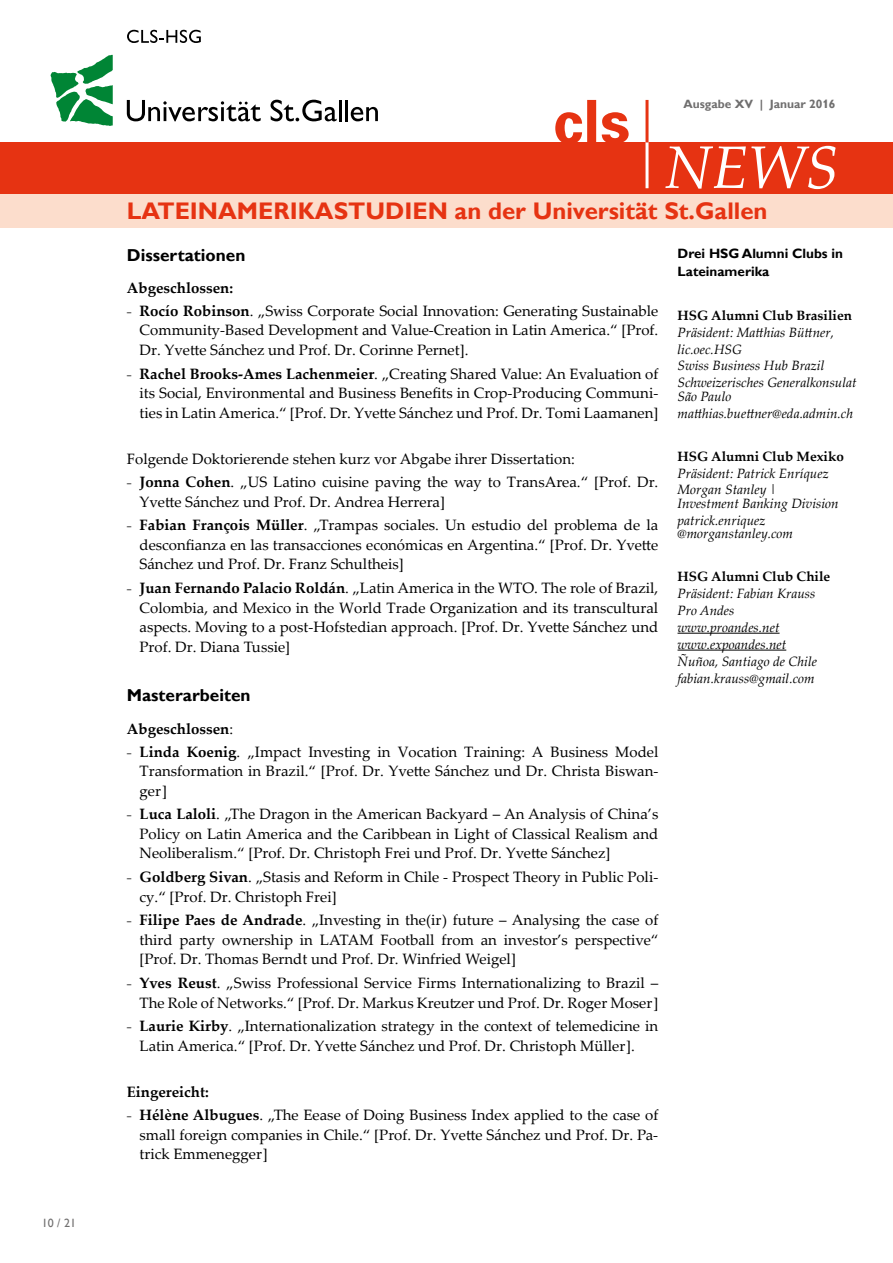
<style>
.page{position:relative;width:893px;height:1263px;background:#fff}
.page>*{position:absolute;margin:0;border:0;box-sizing:border-box;transform-origin:0 0}
.t1{font:700 24px "Gill Alt One";color:#e63312}
.t2{font:700 17.25px "Gill Alt One";color:#000}
.t3{font:15px/19.5px "Palatino Linotype";color:#000}
.t4{font:italic 13.5px/17px "Palatino Linotype";color:#000}
.t5{font:700 13.5px "Palatino Linotype";color:#000}
.t6{font:700 13.5px/18px "Gill Alt One";color:#000}
.t7{font:700 12px "Gill Alt One";color:#706f6f}
.t8{font:12px "Gill Sans";color:#706f6f}
.s1{font-weight:700}
</style>
<div class="page">
<hr style="left:677px;top:633px;width:102px;height:1px;background:#000">
<hr style="left:677px;top:650px;width:109px;height:1px;background:#000">
<div style="left:0;top:194px;width:893px;height:33px;background:#fcddcc"></div>
<div style="left:0;top:142px;width:893px;height:52px;background:#e63312"></div>
<svg style="left:555px;top:100px;width:74px;height:42px"></svg>
<svg style="left:665px;top:146px;width:171px;height:43px"></svg>
<hr style="left:645px;top:100px;width:3px;height:88px;background:#fff">
<hr style="left:645px;top:100px;width:3px;height:42px;background:#e63312">
<svg style="left:51px;top:55px;width:62px;height:71px"></svg>
<svg style="left:127px;top:100px;width:134px;height:21px"></svg>
<svg style="left:271px;top:100px;width:66px;height:21px"></svg>
<hr style="left:339px;top:100px;width:3px;height:21px;background:#000">
<hr style="left:345px;top:100px;width:3px;height:21px;background:#000">
<svg style="left:351px;top:107px;width:27px;height:14px"></svg>
<svg style="left:127px;top:30px;width:74px;height:13px"></svg>
<p class="t8" style="left:42px;top:1216px;width:36px">10 / 21</p>
<p class="t7" style="left:683px;top:97px;width:154px">Ausgabe XV | Januar 2016</p>
<h1 class="t1" style="left:127px;top:197px;width:642px">LATEINAMERIKASTUDIEN an der Universität St.Gallen</h1>
<p class="t2" style="left:127px;top:245px;width:120px">Dissertationen</p>
<p class="t3" style="left:127px;top:276px;width:533px;line-height:23px"><span class="s1">Abgeschlossen:<br></span>₋ <span class="s1">Rocío Robinson</span>. „Swiss Corporate Social Innovation: Generating Sustainable</p>
<p class="t3" style="left:140px;top:320px;width:520px">Community-Based Development and Value-Creation in Latin America.“ [Prof.<br>Dr. Yvette Sánchez und Prof. Dr. Corinne Pernet].</p>
<p class="t3" style="left:140px;top:363px;width:520px;text-align:justify;text-indent:-13px">₋ <span class="s1">Rachel Brooks-Ames Lachenmeier</span>. „Creating Shared Value: An Evaluation of its Social, Environmental and Business Benefits in Crop-Producing Communi&shy;ties in Latin America.“ [Prof. Dr. Yvette Sánchez und Prof. Dr. Tomi Laamanen]</p>
<p class="t3" style="left:127px;top:447px;width:533px;line-height:23px">Folgende Doktorierende stehen kurz vor Abgabe ihrer Dissertation:<br>₋ <span class="s1">Jonna Cohen</span>. „US Latino cuisine paving the way to TransArea.“ [Prof. Dr.</p>
<p class="t3" style="left:127px;top:489px;width:533px;line-height:23.7px;text-indent:13px">Yvette Sánchez und Prof. Dr. Andrea Herrera]<br>₋ <span class="s1">Fabian François Müller</span>. „Trampas sociales. Un estudio del problema de la</p>
<p class="t3" style="left:140px;top:534px;width:520px">desconfianza en las transacciones económicas en Argentina.“ [Prof. Dr. Yvette<br>Sánchez und Prof. Dr. Franz Schultheis]</p>
<p class="t3" style="left:140px;top:578px;width:520px;text-align:justify;text-indent:-13px">₋ <span class="s1">Juan Fernando Palacio Roldán</span>. „Latin America in the WTO. The role of Brazil, Colombia, and Mexico in the World Trade Organization and its transcultural aspects. Moving to a post-Hofstedian approach. [Prof. Dr. Yvette Sánchez und Prof. Dr. Diana Tussie]</p>
<p class="t2" style="left:127px;top:685px;width:125px">Masterarbeiten</p>
<p class="t3" style="left:127px;top:716px;width:533px;line-height:23px"><span class="s1">Abgeschlossen</span>:<br>₋ <span class="s1">Linda Koenig</span>. „Impact Investing in Vocation Training: A Business Model</p>
<p class="t3" style="left:140px;top:761px;width:520px">Transformation in Brazil.“ [Prof. Dr. Yvette Sánchez und Dr. Christa Biswan&shy;ger]</p>
<p class="t3" style="left:140px;top:804px;width:520px;text-align:justify;text-indent:-13px">₋ <span class="s1">Luca Laloli</span>. „The Dragon in the American Backyard – An Analysis of China’s Policy on Latin America and the Caribbean in Light of Classical Realism and Neoliberalism.“ [Prof. Dr. Christoph Frei und Prof. Dr. Yvette Sánchez]</p>
<p class="t3" style="left:140px;top:866px;width:520px;text-indent:-13px">₋ <span class="s1">Goldberg Sivan</span>. „Stasis and Reform in Chile - Prospect Theory in Public Poli&shy;cy.“ [Prof. Dr. Christoph Frei]</p>
<p class="t3" style="left:140px;top:910px;width:520px;text-align:justify;text-indent:-13px">₋ <span class="s1">Filipe Paes de Andrade</span>. „Investing in the(ir) future – Analysing the case of third party ownership in LATAM Football from an investor’s perspective“ [Prof. Dr. Thomas Berndt und Prof. Dr. Winfried Weigel]</p>
<p class="t3" style="left:127px;top:972px;width:533px;text-align:right">₋ <span class="s1">Yves Reust</span>. „Swiss Professional Service Firms Internationalizing to Brazil –<br>The Role of Networks.“ [Prof. Dr. Markus Kreutzer und Prof. Dr. Roger Moser]</p>
<p class="t3" style="left:140px;top:1016px;width:520px;text-indent:-13px">₋ <span class="s1">Laurie Kirby</span>. „Internationalization strategy in the context of telemedicine in<br>Latin America.“ [Prof. Dr. Yvette Sánchez und Prof. Dr. Christoph Müller].</p>
<p class="t3" style="left:127px;top:1080px;width:533px;line-height:23px"><span class="s1">Eingereicht:<br></span>₋ <span class="s1">Hélène Albugues</span>. „The Eease of Doing Business Index applied to the case of</p>
<p class="t3" style="left:140px;top:1124px;width:520px">small foreign companies in Chile.“ [Prof. Dr. Yvette Sánchez und Prof. Dr. Pa&shy;trick Emmenegger]</p>
<p class="t6" style="left:677px;top:244px;width:167px">Drei HSG Alumni Clubs in<br>Lateinamerika</p>
<p class="t5" style="left:677px;top:306px;width:176px">HSG Alumni Club Brasilien</p>
<p class="t4" style="left:677px;top:323px;width:181px">Präsident: Matthias Büttner, lic.oec.HSG<br>Swiss Business Hub Brazil<br>Schweizerisches Generalkonsulat</p>
<p class="t4" style="left:677px;top:387px;width:177px">São Paulo matthias.buettner@eda.admin.ch</p>
<p class="t5" style="left:677px;top:446px;width:168px">HSG Alumni Club Mexiko</p>
<p class="t4" style="left:677px;top:464px;width:153px">Präsident: Patrick Enríquez<br>Morgan Stanley |</p>
<p class="t4" style="left:677px;top:494px;width:163px">Investment Banking Division patrick.enriquez</p>
<p class="t4" style="left:677px;top:525px;width:117px">@morganstanley.com</p>
<p class="t5" style="left:677px;top:567px;width:154px">HSG Alumni Club Chile</p>
<p class="t4" style="left:677px;top:584px;width:141px">Präsident: Fabian Krauss<br>Pro Andes www.proandes.net www.expoandes.net<br>Ñuñoa, Santiago de Chile fabian.krauss@gmail.com</p>
</div>
